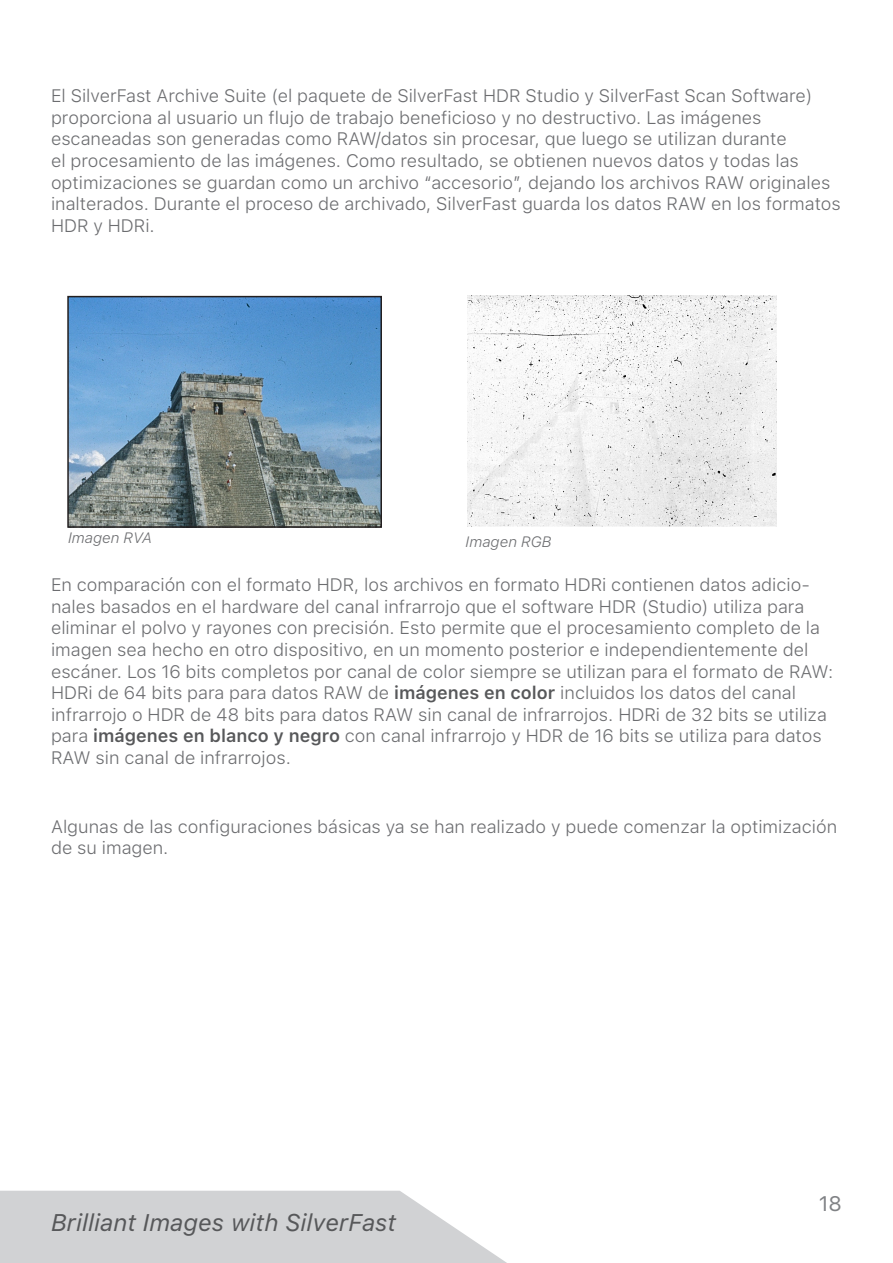
<style>
.page{position:relative;width:893px;height:1263px;background:#fff}
.page>*{position:absolute;margin:0;border:0;box-sizing:border-box;transform-origin:0 0}
.t1{font:italic 24px "SF Pro Text";color:#57585a}
.t2{font:21px "SF Pro Text";color:#808285}
.Text{font:300 18px/21.6px "SF Pro Text";color:#6c6d70}
.Bildunterschrift{font:italic 300 15px "SF Pro Text";color:#6c6d70}
.s1{font-weight:600;color:#57585a}
</style>
<div class="page">
<img style="left:70px;top:299px;width:309px;height:226px">
<div style="left:67px;top:296px;width:315px;height:232px;border:2px solid #231f20"></div>
<img style="left:468px;top:296px;width:309px;height:231px">
<svg style="left:0;top:1191px;width:507px;height:72px"></svg>
<p class="Text" style="left:51px;top:85px;width:791px">El SilverFast Archive Suite (el paquete de SilverFast HDR Studio y SilverFast Scan Software) proporciona al usuario un flujo de trabajo beneficioso y no destructivo. Las imágenes escaneadas son generadas como RAW/datos sin procesar, que luego se utilizan durante<br>el procesamiento de las imágenes. Como resultado, se obtienen nuevos datos y todas las optimizaciones se guardan como un archivo “accesorio”, dejando los archivos RAW originales inalterados. Durante el proceso de archivado, SilverFast guarda los datos RAW en los formatos HDR y HDRi.</p>
<p class="Bildunterschrift" style="left:68px;top:529px;width:86px">Imagen RVA</p>
<p class="Bildunterschrift" style="left:466px;top:533px;width:87px">Imagen RGB</p>
<p class="Text" style="left:51px;top:574px;width:784px">En comparación con el formato HDR, los archivos en formato HDRi contienen datos adicio&shy;nales basados en el hardware del canal infrarrojo que el software HDR (Studio) utiliza para eliminar el polvo y rayones con precisión. Esto permite que el procesamiento completo de la imagen sea hecho en otro dispositivo, en un momento posterior e independientemente del escáner. Los 16 bits completos por canal de color siempre se utilizan para el formato de RAW:<br>HDRi de 64 bits para para datos RAW de <span class="s1">imágenes en color</span> incluidos los datos del canal infrarrojo o HDR de 48 bits para datos RAW sin canal de infrarrojos. HDRi de 32 bits se utiliza para <span class="s1">imágenes en blanco y negro</span> con canal infrarrojo y HDR de 16 bits se utiliza para datos RAW sin canal de infrarrojos.</p>
<p class="Text" style="left:51px;top:816px;width:788px">Algunas de las configuraciones básicas ya se han realizado y puede comenzar la optimización de su imagen.</p>
<h1 class="t1" style="left:51px;top:1208px;width:347px">Brilliant Images with SilverFast</h1>
<p class="t2" style="left:819px;top:1191px;width:25px">18</p>
</div>
